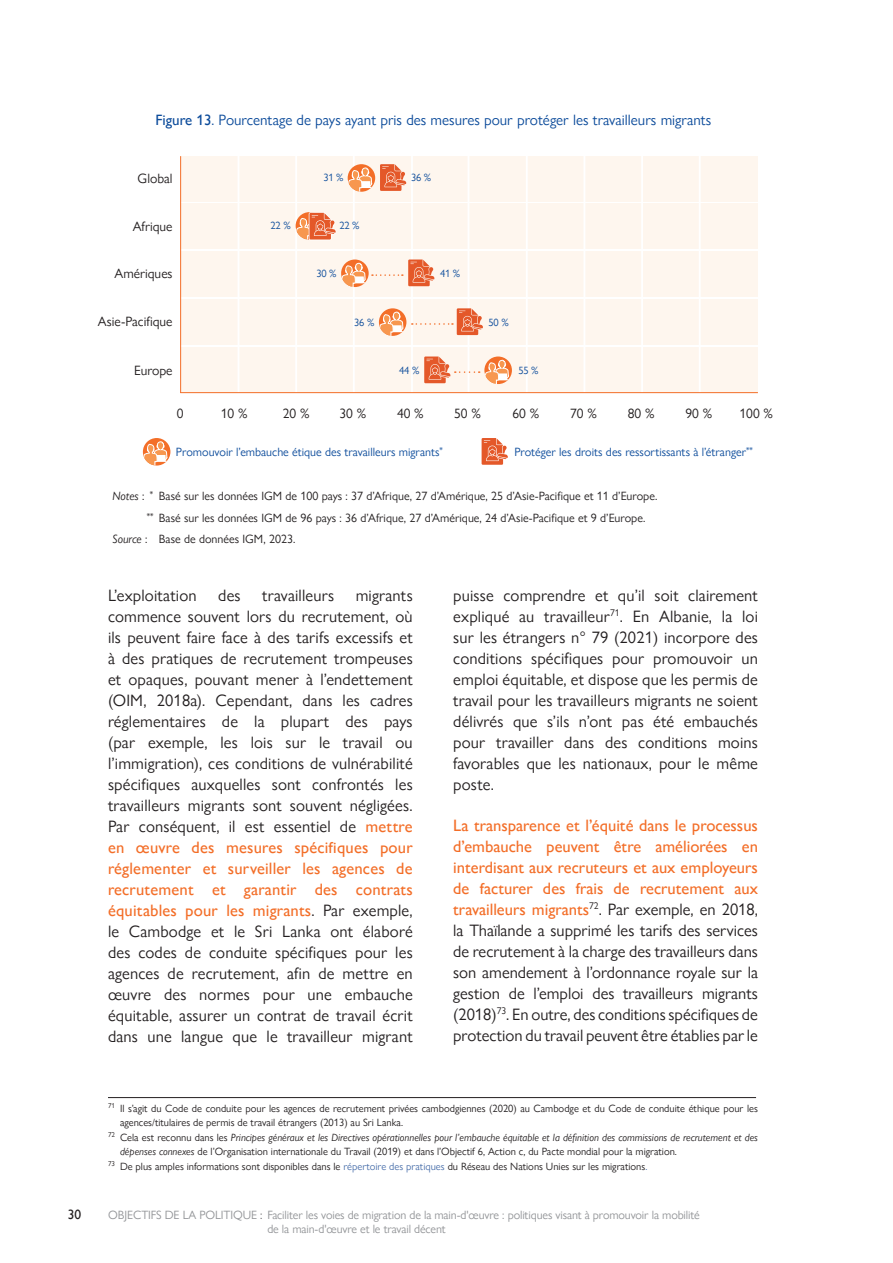
<style>
.page{position:relative;width:893px;height:1263px;background:#fff}
.page>*{position:absolute;margin:0;border:0;box-sizing:border-box;transform-origin:0 0}
.t1{font:16.5px/21px "Gill Sans Nova";letter-spacing:.01em;color:#231f20;text-align:justify}
.t2{font:15px "Gill Sans Nova";color:#0d4c9b}
.t3{font:13.5px "Gill Sans Nova";color:#231f20}
.t4{font:500 13.5px "Gill Sans Nova";color:#231f20}
.t5{font:12px "Gill Sans Nova";color:#231f20}
.t6{font:12px/14.4px "Gill Sans Nova";letter-spacing:-.01em;color:#939598}
.t7{font:12px "Gill Sans Nova";color:#0d4c9b}
.t8{font:10.5px "Gill Sans Nova";color:#231f20}
.t9{font:italic 10.5px "Gill Sans Nova";color:#231f20}
.t10{font:10.5px "Gill Sans Nova";letter-spacing:-.02em;color:#0d4c9b}
.s1{font-weight:500}
.s2{font-style:italic}
.s3{font-weight:500;color:#f36e28}
.s4{font-style:normal}
.s5{color:#4d72ac}
.s6{color:#69696c}
</style>
<div class="page">
<hr style="left:108px;top:1097px;width:648px;height:1px;background:#231f20">
<div style="left:180px;top:347px;width:578px;height:46px;background:#fef6ee"></div>
<div style="left:180px;top:300px;width:578px;height:45px;background:#fef6ee"></div>
<div style="left:180px;top:252px;width:578px;height:45px;background:#fef6ee"></div>
<div style="left:180px;top:204px;width:578px;height:45px;background:#fef6ee"></div>
<div style="left:180px;top:156px;width:578px;height:45px;background:#fef6ee"></div>
<hr style="left:238px;top:151px;width:1px;height:249px;background:#fff">
<hr style="left:295px;top:151px;width:2px;height:249px;background:#fff">
<hr style="left:353px;top:151px;width:2px;height:249px;background:#fff">
<hr style="left:411px;top:151px;width:2px;height:249px;background:#fff">
<hr style="left:468px;top:151px;width:1px;height:249px;background:#fff">
<hr style="left:526px;top:151px;width:2px;height:249px;background:#fff">
<hr style="left:583px;top:151px;width:2px;height:249px;background:#fff">
<hr style="left:641px;top:151px;width:2px;height:249px;background:#fff">
<hr style="left:699px;top:151px;width:2px;height:249px;background:#fff">
<hr style="left:180px;top:156px;width:1px;height:237px;background:#f36e28">
<hr style="left:180px;top:392px;width:578px;height:1px;background:#f36e28">
<svg style="left:482px;top:438px;width:26px;height:27px"></svg>
<svg style="left:380px;top:164px;width:26px;height:27px"></svg>
<svg style="left:372px;top:259px;width:63px;height:27px"></svg>
<svg style="left:412px;top:308px;width:71px;height:27px"></svg>
<div style="left:143px;top:438px;width:27px;height:28px;background:#f36e28;border-radius:50%"></div>
<svg style="left:143px;top:441px;width:25px;height:25px"></svg>
<svg style="left:348px;top:164px;width:27px;height:28px"></svg>
<svg style="left:348px;top:167px;width:25px;height:25px"></svg>
<svg style="left:341px;top:259px;width:28px;height:28px"></svg>
<svg style="left:341px;top:262px;width:25px;height:25px"></svg>
<svg style="left:379px;top:308px;width:27px;height:28px"></svg>
<svg style="left:379px;top:311px;width:25px;height:25px"></svg>
<svg style="left:484px;top:356px;width:28px;height:28px"></svg>
<svg style="left:424px;top:356px;width:86px;height:28px"></svg>
<svg style="left:296px;top:212px;width:40px;height:28px"></svg>
<p class="t2" style="left:155px;top:111px;width:557px"><span class="s1">Figure 13</span>. Pourcentage de pays ayant pris des mesures pour protéger les travailleurs migrants</p>
<p class="t3" style="left:138px;top:170px;width:36px">Global</p>
<p class="t10" style="left:323px;top:171px;width:22px">31 %</p>
<p class="t10" style="left:411px;top:171px;width:22px">36 %</p>
<p class="t3" style="left:133px;top:218px;width:41px">Afrique</p>
<p class="t10" style="left:271px;top:219px;width:22px">22 %</p>
<p class="t10" style="left:339px;top:219px;width:22px">22 %</p>
<p class="t3" style="left:114px;top:265px;width:60px">Amériques</p>
<p class="t3" style="left:98px;top:313px;width:76px">Asie-Pacifique</p>
<p class="t3" style="left:134px;top:362px;width:40px">Europe</p>
<p class="t10" style="left:316px;top:267px;width:22px">30 %</p>
<p class="t10" style="left:354px;top:316px;width:22px">36 %</p>
<p class="t10" style="left:440px;top:267px;width:22px">41 %</p>
<p class="t10" style="left:399px;top:364px;width:22px">44 %</p>
<p class="t10" style="left:489px;top:316px;width:22px">50 %</p>
<p class="t10" style="left:518px;top:364px;width:22px">55 %</p>
<p class="t3" style="left:177px;top:405px;width:8px">0</p>
<p class="t3" style="left:221px;top:405px;width:28px">10 %</p>
<p class="t3" style="left:283px;top:405px;width:28px">20 %</p>
<p class="t3" style="left:340px;top:405px;width:28px">30 %</p>
<p class="t3" style="left:397px;top:405px;width:28px">40 %</p>
<p class="t3" style="left:454px;top:405px;width:28px">50 %</p>
<p class="t3" style="left:513px;top:405px;width:28px">60 %</p>
<p class="t3" style="left:570px;top:405px;width:28px">70 %</p>
<p class="t3" style="left:628px;top:405px;width:28px">80 %</p>
<p class="t3" style="left:685px;top:405px;width:28px">90 %</p>
<p class="t3" style="left:739px;top:405px;width:35px">100 %</p>
<p class="t7" style="left:176px;top:445px;width:268px">Promouvoir l’embauche étique des travailleurs migrants<sup>*</sup></p>
<p class="t7" style="left:514px;top:445px;width:240px">Protéger les droits des ressortissants à l’étranger<sup>**</sup></p>
<p class="t5" style="left:112px;top:489px;width:546px"><span class="s2">Notes</span> : <sup>*</sup> Basé sur les données IGM de 100 pays : 37 d’Afrique, 27 d’Amérique, 25 d’Asie-Pacifique et 11 d’Europe.</p>
<p class="t5" style="left:147px;top:510px;width:500px"><sup>**</sup> Basé sur les données IGM de 96 pays : 36 d’Afrique, 27 d’Amérique, 24 d’Asie-Pacifique et 9 d’Europe.</p>
<p class="t5" style="left:112px;top:531px;width:184px"><span class="s2">Source</span> : Base de données IGM, 2023.</p>
<p class="t1" style="left:108px;top:584px;width:90px">L’exploitation</p>
<p class="t1" style="left:218px;top:584px;width:24px">des</p>
<p class="t1" style="left:262px;top:584px;width:73px">travailleurs</p>
<p class="t1" style="left:108px;top:584px;width:306px;text-indent:248px">migrants commence souvent lors du recrutement, où ils peuvent faire face à des tarifs excessifs et à des pratiques de recrutement trompeuses et opaques, pouvant mener à l’endettement (OIM, 2018a). Cependant, dans les cadres réglementaires de la plupart des pays (par exemple, les lois sur le travail ou l’immigration), ces conditions de vulnérabilité spécifiques auxquelles sont confrontés les travailleurs migrants sont souvent négligées.<br>Par conséquent, il est essentiel de <span class="s3">mettre en œuvre des mesures spécifiques pour réglementer et surveiller les agences de recrutement et garantir des contrats équitables pour les migrants</span>. Par exemple, le Cambodge et le Sri Lanka ont élaboré des codes de conduite spécifiques pour les agences de recrutement, afin de mettre en œuvre des normes pour une embauche équitable, assurer un contrat de travail écrit dans une langue que le travailleur migrant</p>
<p class="t1" style="left:453px;top:584px;width:306px">puisse comprendre et qu’il soit clairement expliqué au travailleur<sup>71</sup>. En Albanie, la loi sur les étrangers n° 79 (2021) incorpore des conditions spécifiques pour promouvoir un emploi équitable, et dispose que les permis de travail pour les travailleurs migrants ne soient délivrés que s’ils n’ont pas été embauchés pour travailler dans des conditions moins favorables que les nationaux, pour le même poste.</p>
<p class="t1" style="left:453px;top:815px;width:306px"><span class="s3">La transparence et l’équité dans le processus d’embauche peuvent être améliorées en interdisant aux recruteurs et aux employeurs de facturer des frais de recrutement aux travailleurs migrants</span><sup>72</sup>. Par exemple, en 2018, la Thaïlande a supprimé les tarifs des services de recrutement à la charge des travailleurs dans son amendement à l’ordonnance royale sur la gestion de l’emploi des travailleurs migrants (2018)<sup>73</sup>. En outre, des conditions spécifiques de protection du travail peuvent être établies par le</p>
<p class="t8" style="left:108px;top:1102px;width:651px"><sup>71</sup> Il s’agit du Code de conduite pour les agences de recrutement privées cambodgiennes (2020) au Cambodge et du Code de conduite éthique pour les</p>
<p class="t8" style="left:120px;top:1116px;width:285px">agences/titulaires de permis de travail étrangers (2013) au Sri Lanka.</p>
<p class="t9" style="left:108px;top:1131px;width:651px"><sup>72</sup> <span class="s4">Cela est reconnu dans les</span> Principes généraux et les Directives opérationnelles pour l’embauche équitable et la définition des commissions de recrutement et des</p>
<p class="t8" style="left:120px;top:1145px;width:558px"><span class="s2">dépenses connexes</span> de l’Organisation internationale du Travail (2019) et dans l’Objectif 6, Action c, du Pacte mondial pour la migration.</p>
<p class="t8" style="left:108px;top:1159px;width:541px"><sup>73</sup> De plus amples informations sont disponibles dans le <span class="s5">répertoire des pratiques</span> du Réseau des Nations Unies sur les migrations<span class="s5">.</span></p>
<p class="t4" style="left:68px;top:1206px;width:15px">30</p>
<p class="t6" style="left:267px;top:1208px;width:434px;text-indent:-159px">OBJECTIFS DE LA POLITIQUE <span class="s6">:</span> Faciliter les voies de migration de la main-d'œuvre : politiques visant à promouvoir la mobilité de la main-d'œuvre et le travail décent</p>
</div>
